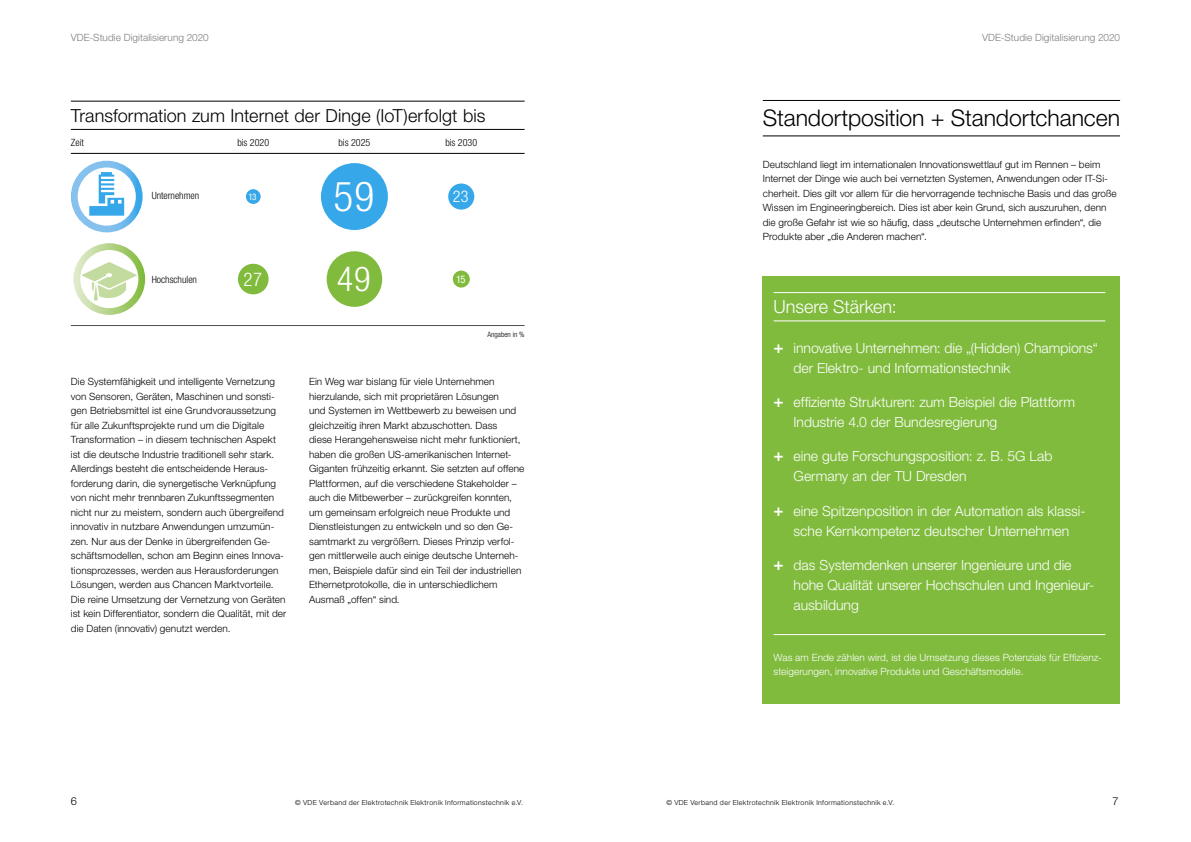
<style>
.page{position:relative;width:1191px;height:842px;background:#fff}
.page>*{position:absolute;margin:0;border:0;box-sizing:border-box;transform-origin:0 0}
.t1{font:300 condensed 41.3px "Helvetica Neue LT Std";color:#fff}
.t2{font:300 condensed 34.3px "Helvetica Neue LT Std";color:#fff}
.t3{font:300 23px "Helvetica Neue LT Std";letter-spacing:-.005em;color:#000}
.t4{font:300 condensed 18.9px "Helvetica Neue LT Std";color:#fff}
.t5{font:300 18px "Helvetica Neue LT Std";letter-spacing:.005em;color:#000}
.t6{font:300 18px "Helvetica Neue LT Std";letter-spacing:-.005em;color:#fff}
.t7{font:300 condensed 16.1px "Helvetica Neue LT Std";color:#fff}
.t8{font:300 14px/20px "Helvetica Neue LT Std";color:#fff}
.t9{font:300 11px "Helvetica Neue LT Std";color:#000}
.t10{font:condensed 10.5px "Helvetica Neue LT Std";color:#fff}
.t11{font:300 10px/14.5px "Helvetica Neue LT Std";letter-spacing:.005em;color:#000}
.t12{font:300 10px/14.5px "Helvetica Neue LT Std";letter-spacing:.005em;color:#fff}
.t13{font:300 10px "Helvetica Neue LT Std";letter-spacing:.005em;color:#7c7c7c}
.t14{font:300 condensed 10px "Helvetica Neue LT Std";color:#000}
.t15{font:condensed 9.1px "Helvetica Neue LT Std";color:#fff}
.t16{font:300 condensed 7.5px "Helvetica Neue LT Std";color:#000}
.t17{font:300 7px "Helvetica Neue LT Std";letter-spacing:.045em;color:#000}
.s1{font-weight:500;font-size:17px}
</style>
<div class="page">
<hr style="left:763px;top:100px;width:357px;height:1px;background:#000">
<hr style="left:763px;top:136px;width:357px;height:1px;background:#000">
<div style="left:763px;top:276px;width:357px;height:428px;background:#80bb3d"></div>
<hr style="left:773px;top:292px;width:332px;height:1px;background:#fff">
<hr style="left:773px;top:321px;width:332px;height:1px;background:#fff">
<hr style="left:773px;top:634px;width:332px;height:1px;background:#fff">
<div style="left:238px;top:264px;width:30px;height:30px;background:#80bb3d;border-radius:50%"></div>
<div style="left:448px;top:183px;width:26px;height:27px;background:#36a7e9;border-radius:50%"></div>
<div style="left:321px;top:163px;width:67px;height:67px;background:#36a7e9;border-radius:50%"></div>
<div style="left:246px;top:189px;width:15px;height:15px;background:#36a7e9;border-radius:50%"></div>
<hr style="left:71px;top:101px;width:453px;height:1px;background:#000">
<hr style="left:71px;top:129px;width:453px;height:1px;background:#000">
<hr style="left:71px;top:153px;width:453px;height:1px;background:#000">
<div style="left:73px;top:243px;width:72px;height:72px;border:7px solid #fff;border-radius:50%"></div>
<hr style="left:71px;top:325px;width:453px;height:1px;background:#000">
<div style="left:71px;top:161px;width:72px;height:71px;border:7px solid #fff;border-radius:50%"></div>
<div style="left:327px;top:251px;width:55px;height:56px;background:#80bb3d;border-radius:50%"></div>
<div style="left:453px;top:271px;width:17px;height:17px;background:#80bb3d;border-radius:50%"></div>
<svg style="left:89px;top:172px;width:35px;height:44px"></svg>
<svg style="left:82px;top:262px;width:55px;height:39px"></svg>
<p class="t13" style="left:71px;top:31px;width:139px">VDE-Studie Digitalisierung 2020</p>
<p class="t13" style="left:982px;top:31px;width:139px">VDE-Studie Digitalisierung 2020</p>
<h3 class="t5" style="left:71px;top:104px;width:416px">Transformation zum Internet der Dinge (IoT)erfolgt bis</h3>
<p class="t14" style="left:71px;top:137px;width:15px">Zeit</p>
<p class="t14" style="left:237px;top:137px;width:33px">bis 2020</p>
<p class="t14" style="left:338px;top:137px;width:33px">bis 2025</p>
<p class="t14" style="left:445px;top:137px;width:33px">bis 2030</p>
<p class="t14" style="left:152px;top:190px;width:49px">Unternehmen</p>
<p class="t14" style="left:152px;top:273px;width:47px">Hochschulen</p>
<p class="t15" style="left:248px;top:191px;width:10px">13</p>
<h1 class="t1" style="left:333px;top:173px;width:42px">59</h1>
<h3 class="t7" style="left:453px;top:187px;width:17px">23</h3>
<h3 class="t4" style="left:244px;top:268px;width:20px">27</h3>
<h2 class="t2" style="left:337px;top:259px;width:35px">49</h2>
<p class="t10" style="left:456px;top:273px;width:11px">15</p>
<p class="t16" style="left:487px;top:330px;width:39px">Angaben in %</p>
<p class="t11" style="left:71px;top:374px;width:217px">Die Systemfähigkeit und intelligente Vernetzung von Sensoren, Geräten, Maschinen und sonsti&shy;gen Betriebsmittel ist eine Grundvoraussetzung für alle Zukunftsprojekte rund um die Digitale Transformation – in diesem technischen Aspekt ist die deutsche Industrie traditionell sehr stark.<br>Allerdings besteht die entscheidende Heraus&shy;forderung darin, die synergetische Verknüpfung von nicht mehr trennbaren Zukunftssegmenten nicht nur zu meistern, sondern auch übergreifend innovativ in nutzbare Anwendungen umzumün&shy;zen. Nur aus der Denke in übergreifenden Ge&shy;schäftsmodellen, schon am Beginn eines Innova&shy;tionsprozesses, werden aus Herausforderungen Lösungen, werden aus Chancen Marktvorteile.<br>Die reine Umsetzung der Vernetzung von Geräten ist kein Differentiator, sondern die Qualität, mit der die Daten (innovativ) genutzt werden.</p>
<p class="t11" style="left:309px;top:374px;width:217px">Ein Weg war bislang für viele Unternehmen hierzulande, sich mit proprietären Lösungen<br>und Systemen im Wettbewerb zu beweisen und gleichzeitig ihren Markt abzuschotten. Dass<br>diese Herangehensweise nicht mehr funktioniert, haben die großen US-amerikanischen Internet-Giganten frühzeitig erkannt. Sie setzten auf offene Plattformen, auf die verschiedene Stakeholder – auch die Mitbewerber – zurückgreifen konnten, um gemeinsam erfolgreich neue Produkte und Dienstleistungen zu entwickeln und so den Ge&shy;samtmarkt zu vergrößern. Dieses Prinzip verfol&shy;gen mittlerweile auch einige deutsche Unterneh&shy;men, Beispiele dafür sind ein Teil der industriellen Ethernetprotokolle, die in unterschiedlichem Ausmaß „offen“ sind.</p>
<h3 class="t3" style="left:763px;top:104px;width:359px">Standortposition + Standortchancen</h3>
<p class="t11" style="left:763px;top:157px;width:355px">Deutschland liegt im internationalen Innovationswettlauf gut im Rennen – beim Internet der Dinge wie auch bei vernetzten Systemen, Anwendungen oder IT-Si&shy;cherheit. Dies gilt vor allem für die hervorragende technische Basis und das große Wissen im Engineeringbereich. Dies ist aber kein Grund, sich auszuruhen, denn die große Gefahr ist wie so häufig, dass „deutsche Unternehmen erfinden“, die Produkte aber „die Anderen machen“.</p>
<h3 class="t6" style="left:773px;top:296px;width:125px">Unsere Stärken:</h3>
<h3 class="t8" style="left:793px;top:338px;width:306px;text-indent:-20px"><span class="s1">+</span> innovative Unternehmen: die „(Hidden) Champions“ der Elektro- und Informationstechnik</h3>
<h3 class="t8" style="left:793px;top:392px;width:283px;text-indent:-20px"><span class="s1">+</span> effiziente Strukturen: zum Beispiel die Plattform<br>Industrie 4.0 der Bundesregierung</h3>
<h3 class="t8" style="left:793px;top:446px;width:260px;text-indent:-20px"><span class="s1">+</span> eine gute Forschungsposition: z. B. 5G Lab<br>Germany an der TU Dresden</h3>
<h3 class="t8" style="left:773px;top:500px;width:313px;text-align:center"><span class="s1">+</span> eine Spitzenposition in der Automation als klassi&shy;sche Kernkompetenz deutscher Unternehmen</h3>
<h3 class="t8" style="left:793px;top:554px;width:302px;text-indent:-20px"><span class="s1">+</span> das Systemdenken unserer Ingenieure und die hohe Qualität unserer Hochschulen und Ingenieur&shy;ausbildung</h3>
<p class="t12" style="left:773px;top:650px;width:330px">Was am Ende zählen wird, ist die Umsetzung dieses Potenzials für Effizienz&shy;steigerungen, innovative Produkte und Geschäftsmodelle.</p>
<p class="t9" style="left:71px;top:794px;width:8px">6</p>
<p class="t17" style="left:295px;top:798px;width:229px">© VDE Verband der Elektrotechnik Elektronik Informationstechnik e.V.</p>
<p class="t17" style="left:666px;top:798px;width:229px">© VDE Verband der Elektrotechnik Elektronik Informationstechnik e.V.</p>
<p class="t9" style="left:1112px;top:794px;width:8px">7</p>
</div>
